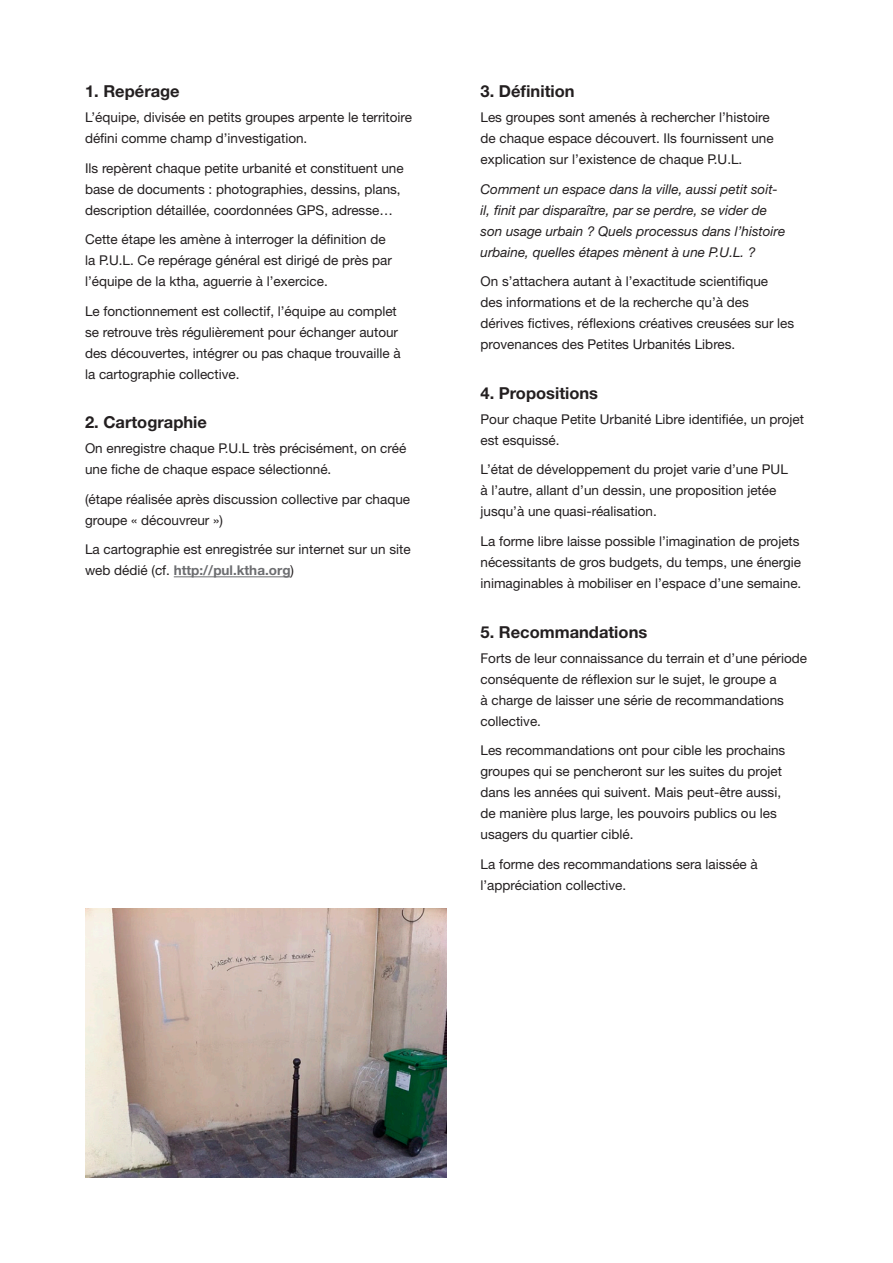
<style>
.page{position:relative;width:893px;height:1263px;background:#fff}
.page>*{position:absolute;margin:0;border:0;box-sizing:border-box;transform-origin:0 0}
.t1{font:700 16.5px "Helvetica Neue LT Std";color:#231f20}
.t2{font:13.5px/21px "Helvetica Neue LT Std";color:#231f20}
.t3{font:italic 13.5px/21px "Helvetica Neue LT Std";color:#231f20}
.s1{font-weight:700;color:#6c6d70}
</style>
<div class="page">
<img style="left:85px;top:908px;width:361px;height:270px">
<hr style="left:174px;top:576px;width:117px;height:1px;background:#6c6d70">
<p class="t1" style="left:85px;top:81px;width:96px">1. Repérage</p>
<p class="t2" style="left:85px;top:107px;width:329px">L’équipe, divisée en petits groupes arpente le territoire défini comme champ d’investigation.</p>
<p class="t2" style="left:85px;top:157px;width:320px">Ils repèrent chaque petite urbanité et constituent une base de documents : photographies, dessins, plans, description détaillée, coordonnées GPS, adresse…</p>
<p class="t2" style="left:85px;top:229px;width:308px">Cette étape les amène à interroger la définition de la P.U.L. Ce repérage général est dirigé de près par l’équipe de la ktha, aguerrie à l’exercice.</p>
<p class="t2" style="left:85px;top:300px;width:317px">Le fonctionnement est collectif, l’équipe au complet se retrouve très régulièrement pour échanger autour des découvertes, intégrer ou pas chaque trouvaille à la cartographie collective.</p>
<p class="t1" style="left:85px;top:412px;width:123px">2. Cartographie</p>
<p class="t2" style="left:85px;top:438px;width:323px">On enregistre chaque P.U.L très précisément, on créé une fiche de chaque espace sélectionné.</p>
<p class="t2" style="left:85px;top:488px;width:327px">(étape réalisée après discussion collective par chaque groupe « découvreur »)</p>
<p class="t2" style="left:85px;top:539px;width:327px">La cartographie est enregistrée sur internet sur un site web dédié (cf. <span class="s1">http://pul.ktha.org</span>)</p>
<p class="t1" style="left:480px;top:81px;width:96px">3. Définition</p>
<p class="t2" style="left:480px;top:107px;width:295px">Les groupes sont amenés à rechercher l’histoire de chaque espace découvert. Ils fournissent une explication sur l’existence de chaque P.U.L.</p>
<p class="t3" style="left:480px;top:178px;width:306px">Comment un espace dans la ville, aussi petit soit&shy;il, finit par disparaître, par se perdre, se vider de son usage urbain ? Quels processus dans l’histoire urbaine, quelles étapes mènent à une P.U.L. ?</p>
<p class="t2" style="left:480px;top:271px;width:315px">On s’attachera autant à l’exactitude scientifique<br>des informations et de la recherche qu’à des dérives fictives, réflexions créatives creusées sur les provenances des Petites Urbanités Libres.</p>
<p class="t1" style="left:480px;top:383px;width:119px">4. Propositions</p>
<p class="t2" style="left:480px;top:408px;width:325px">Pour chaque Petite Urbanité Libre identifiée, un projet est esquissé.</p>
<p class="t2" style="left:480px;top:459px;width:309px">L’état de développement du projet varie d’une PUL à l’autre, allant d’un dessin, une proposition jetée jusqu’à une quasi-réalisation.</p>
<p class="t2" style="left:480px;top:530px;width:322px">La forme libre laisse possible l’imagination de projets nécessitants de gros budgets, du temps, une énergie inimaginables à mobiliser en l’espace d’une semaine.</p>
<p class="t1" style="left:480px;top:621px;width:168px">5. Recommandations</p>
<p class="t2" style="left:480px;top:647px;width:328px">Forts de leur connaissance du terrain et d’une période conséquente de réflexion sur le sujet, le groupe a<br>à charge de laisser une série de recommandations collective.</p>
<p class="t2" style="left:480px;top:740px;width:306px">Les recommandations ont pour cible les prochains groupes qui se pencheront sur les suites du projet dans les années qui suivent. Mais peut-être aussi, de manière plus large, les pouvoirs publics ou les usagers du quartier ciblé.</p>
<p class="t2" style="left:480px;top:853px;width:279px">La forme des recommandations sera laissée à l’appréciation collective.</p>
</div>
